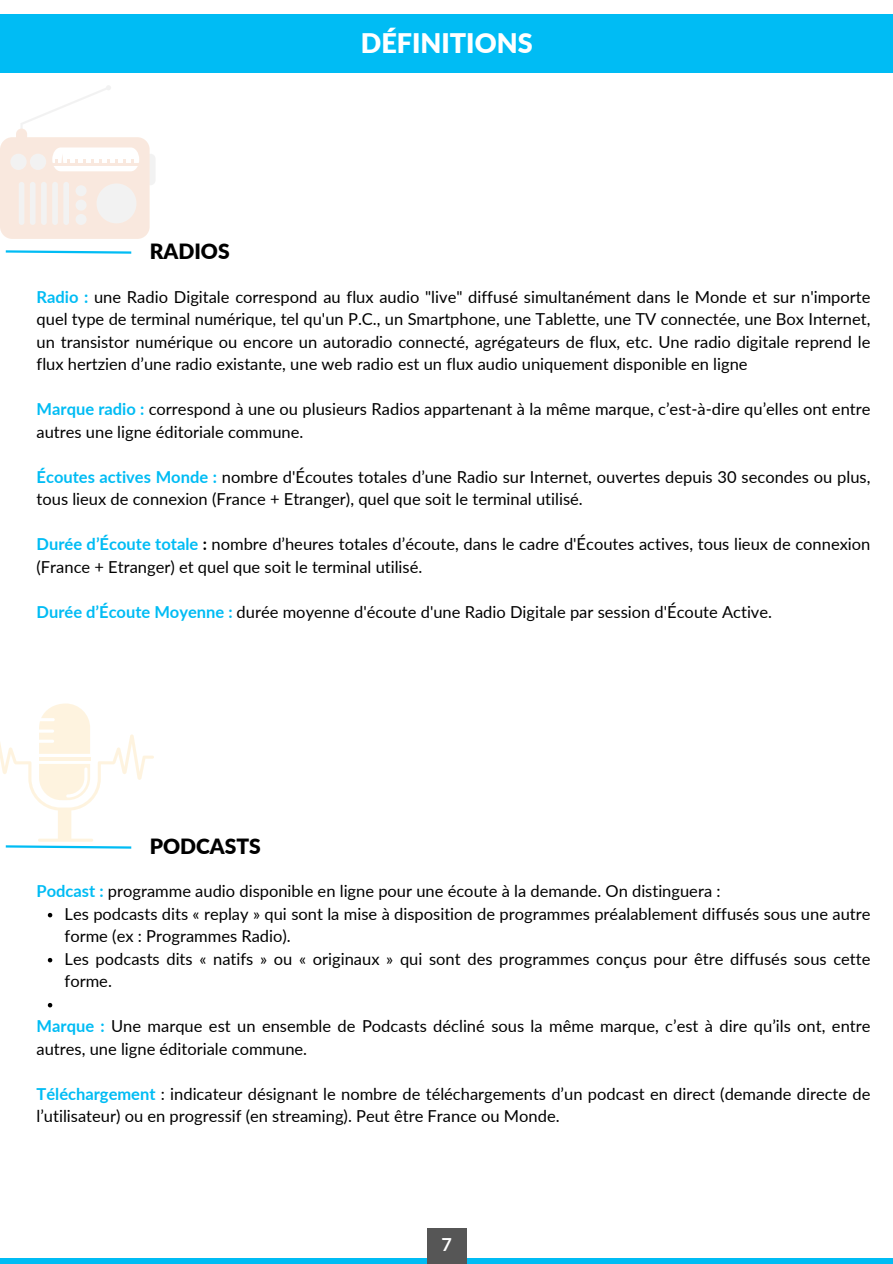
<style>
.page{position:relative;width:893px;height:1264px;background:#fff}
.page>*{position:absolute;margin:0;border:0;box-sizing:border-box;transform-origin:0 0}
.t1{font:900 27px "Lato";color:#fff}
.t2{font:900 21px "Lato";color:#000}
.t3{font:700 18px "Lato";color:#fff}
.t4{font:16.5px/22.5px "Lato";color:#000}
.s1{font-weight:700;color:#00bcf4}
.s2{font-weight:700}
</style>
<div class="page">
<div style="left:0;top:1257px;width:892px;height:6px;background:#00bcf4"></div>
<div style="left:427px;top:1227px;width:39px;height:36px;background:#565656"></div>
<div style="left:0;top:14px;width:892px;height:58px;background:#00bcf4"></div>
<svg style="left:5px;top:250px;width:127px;height:4px"></svg>
<svg style="left:48px;top:912px;width:4px;height:5px"></svg>
<svg style="left:48px;top:957px;width:4px;height:5px"></svg>
<svg style="left:48px;top:1003px;width:4px;height:4px"></svg>
<div style="left:145px;top:154px;width:10px;height:31px;background:#f2f2f2;border-radius:5px"></div>
<div style="left:0;top:137px;width:150px;height:102px;background:#f9e8de;border-radius:12px"></div>
<div style="left:10px;top:154px;width:17px;height:16px;background:#f2f2f2;border-radius:50%"></div>
<div style="left:30px;top:154px;width:16px;height:16px;background:#f2f2f2;border-radius:50%"></div>
<div style="left:97px;top:183px;width:39px;height:40px;background:#f2f2f2;border-radius:50%"></div>
<div style="left:76px;top:185px;width:10px;height:11px;background:#f2f2f2;border-radius:50%"></div>
<div style="left:76px;top:200px;width:10px;height:10px;background:#f2f2f2;border-radius:50%"></div>
<div style="left:76px;top:214px;width:10px;height:11px;background:#f2f2f2;border-radius:50%"></div>
<svg style="left:52px;top:147px;width:87px;height:24px"></svg>
<hr style="left:50px;top:163px;width:92px;height:3px;background:#d85e12">
<svg style="left:21px;top:85px;width:90px;height:43px"></svg>
<div style="left:16px;top:128px;width:11px;height:18px;background:#f9e8de;border-radius:6px"></div>
<div style="left:19px;top:182px;width:5px;height:43px;background:#f2f2f2;border-radius:3px"></div>
<div style="left:30px;top:182px;width:6px;height:43px;background:#f2f2f2;border-radius:3px"></div>
<div style="left:41px;top:182px;width:6px;height:43px;background:#f2f2f2;border-radius:3px"></div>
<div style="left:52px;top:182px;width:6px;height:43px;background:#f2f2f2;border-radius:3px"></div>
<div style="left:63px;top:182px;width:6px;height:43px;background:#f2f2f2;border-radius:3px"></div>
<svg style="left:0;top:703px;width:154px;height:146px"></svg>
<h2 class="t1" style="left:361px;top:26px;width:173px">DÉFINITIONS</h2>
<p class="t2" style="left:150px;top:238px;width:81px">RADIOS</p>
<p class="t4" style="left:37px;top:285px;width:835px;text-align:justify"><span class="s1">Radio :</span> une Radio Digitale correspond au flux audio "live" diffusé simultanément dans le Monde et sur n'importe quel type de terminal numérique, tel qu'un P.C., un Smartphone, une Tablette, une TV connectée, une Box Internet, un transistor numérique ou encore un autoradio connecté, agrégateurs de flux, etc. Une radio digitale reprend le flux hertzien d’une radio existante, une web radio est un flux audio uniquement disponible en ligne</p>
<p class="t4" style="left:37px;top:397px;width:835px"><span class="s1">Marque radio :</span> correspond à une ou plusieurs Radios appartenant à la même marque, c’est-à-dire qu’elles ont entre autres une ligne éditoriale commune.</p>
<p class="t4" style="left:37px;top:465px;width:835px"><span class="s1">Écoutes actives Monde :</span> nombre d'Écoutes totales d’une Radio sur Internet, ouvertes depuis 30 secondes ou plus, tous lieux de connexion (France + Etranger), quel que soit le terminal utilisé.</p>
<p class="t4" style="left:37px;top:532px;width:835px"><span class="s1">Durée d’Écoute totale</span> <span class="s2">:</span> nombre d’heures totales d’écoute, dans le cadre d'Écoutes actives, tous lieux de connexion (France + Etranger) et quel que soit le terminal utilisé.</p>
<h2 class="t4" style="left:37px;top:600px;width:737px"><span class="s1">Durée d’Écoute Moyenne :</span> durée moyenne d'écoute d'une Radio Digitale par session d'Écoute Active.</h2>
<p class="t2" style="left:150px;top:833px;width:113px">PODCASTS</p>
<p class="t4" style="left:37px;top:879px;width:685px"><span class="s1">Podcast :</span> programme audio disponible en ligne pour une écoute à la demande. On distinguera :</p>
<p class="t4" style="left:65px;top:902px;width:807px">Les podcasts dits « replay » qui sont la mise à disposition de programmes préalablement diffusés sous une autre forme (ex : Programmes Radio).</p>
<p class="t4" style="left:65px;top:947px;width:807px">Les podcasts dits « natifs » ou « originaux » qui sont des programmes conçus pour être diffusés sous cette forme.</p>
<p class="t4" style="left:37px;top:1014px;width:835px"><span class="s1">Marque :</span> Une marque est un ensemble de Podcasts décliné sous la même marque, c’est à dire qu’ils ont, entre autres, une ligne éditoriale commune.</p>
<p class="t4" style="left:37px;top:1082px;width:835px"><span class="s1">Téléchargement</span> : indicateur désignant le nombre de téléchargements d’un podcast en direct (demande directe de l’utilisateur) ou en progressif (en streaming). Peut être France ou Monde.</p>
<h1 class="t3" style="left:441px;top:1233px;width:12px">2</h1>
<p class="t3" style="left:441px;top:1233px;width:12px">7</p>
</div>
